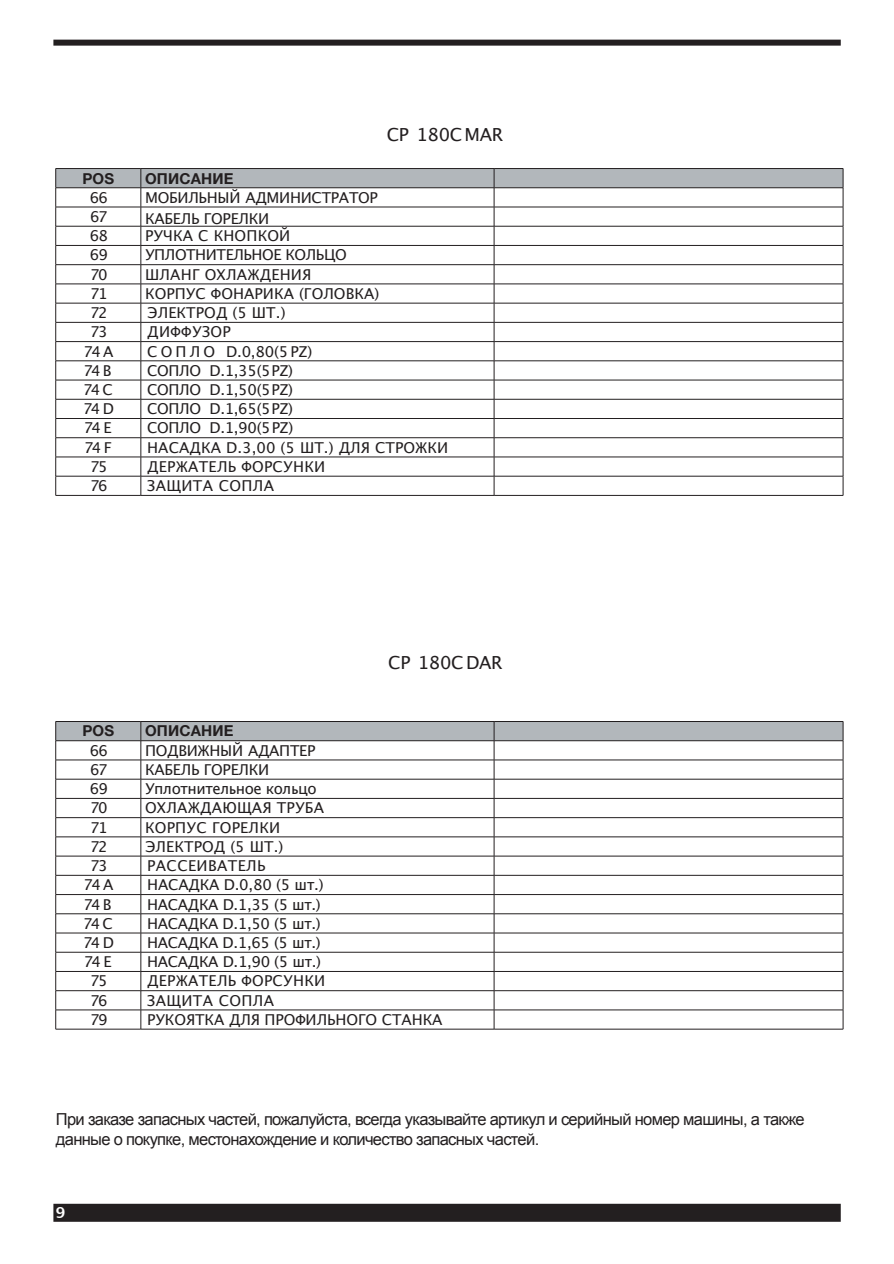
<style>
.page{position:relative;width:894px;height:1264px;background:#fff}
.page>*{position:absolute;margin:0;border:0;box-sizing:border-box;transform-origin:0 0}
.t1{font:18px "Lucida Grande";letter-spacing:-.015em;color:#231f20}
.t2{font:16.5px/19.5px "Arial";letter-spacing:-.04em;color:#231f20}
.t3{font:15px "Lucida Grande";letter-spacing:-.005em;color:#231f20}
.t4{font:15px "Lucida Grande";letter-spacing:-.025em;color:#231f20}
.t5{font:15px "Lucida Grande";letter-spacing:.015em;color:#231f20}
.t6{font:15px "Lucida Grande";letter-spacing:.025em;color:#231f20}
.t7{font:15px "Lucida Grande";letter-spacing:-.03em;color:#231f20}
.t8{font:700 15px "Helvetica Neue";letter-spacing:.01em;color:#231f20}
.t9{font:700 15px "Lucida Grande";color:#fff}
</style>
<div class="page">
<div style="left:53px;top:40px;width:787px;height:6px;background:#231f20"></div>
<div style="left:53px;top:1203px;width:787px;height:18px;background:#231f20"></div>
<svg style="left:55px;top:168px;width:788px;height:327px"></svg>
<hr style="left:55px;top:495px;width:86px;height:1px;background:#231f20">
<hr style="left:141px;top:495px;width:353px;height:1px;background:#231f20">
<hr style="left:494px;top:495px;width:348px;height:1px;background:#231f20">
<svg style="left:55px;top:721px;width:788px;height:307px"></svg>
<hr style="left:55px;top:1028px;width:86px;height:1px;background:#231f20">
<hr style="left:141px;top:1028px;width:353px;height:1px;background:#231f20">
<hr style="left:494px;top:1028px;width:348px;height:1px;background:#231f20">
<p class="t1" style="left:386px;top:127px;width:118px">CP 180CMAR</p>
<p class="t8" style="left:82px;top:169px;width:33px">POS</p>
<p class="t8" style="left:145px;top:169px;width:90px">ОПИСАНИЕ</p>
<p class="t3" style="left:90px;top:191px;width:20px">66</p>
<p class="t3" style="left:145px;top:191px;width:234px">МОБИЛЬНЫЙ АДМИНИСТРАТОР</p>
<p class="t3" style="left:90px;top:210px;width:19px">67</p>
<p class="t3" style="left:145px;top:212px;width:126px">КАБЕЛЬ ГОРЕЛКИ</p>
<p class="t3" style="left:90px;top:229px;width:20px">68</p>
<p class="t3" style="left:145px;top:229px;width:147px">РУЧКА С КНОПКОЙ</p>
<p class="t3" style="left:90px;top:248px;width:19px">69</p>
<p class="t7" style="left:145px;top:248px;width:203px">УПЛОТНИТЕЛЬНОЕ КОЛЬЦО</p>
<p class="t3" style="left:90px;top:268px;width:19px">70</p>
<p class="t3" style="left:145px;top:268px;width:168px">ШЛАНГ ОХЛАЖДЕНИЯ</p>
<p class="t3" style="left:90px;top:287px;width:19px">71</p>
<p class="t3" style="left:145px;top:287px;width:236px">КОРПУС ФОНАРИКА (ГОЛОВКА)</p>
<p class="t3" style="left:90px;top:306px;width:19px">72</p>
<p class="t3" style="left:147px;top:306px;width:140px">ЭЛЕКТРОД (5 ШТ.)</p>
<p class="t3" style="left:90px;top:325px;width:19px">73</p>
<p class="t6" style="left:147px;top:325px;width:85px">ДИФФУЗОР</p>
<p class="t3" style="left:84px;top:345px;width:31px">74A</p>
<p class="t3" style="left:147px;top:345px;width:166px">С О П Л О D.0,80(5PZ)</p>
<p class="t3" style="left:83px;top:364px;width:30px">74 B</p>
<p class="t4" style="left:147px;top:364px;width:147px">СОПЛО D.1,35(5PZ)</p>
<p class="t3" style="left:83px;top:383px;width:31px">74C</p>
<p class="t4" style="left:147px;top:383px;width:147px">СОПЛО D.1,50(5PZ)</p>
<p class="t3" style="left:83px;top:402px;width:32px">74 D</p>
<p class="t4" style="left:147px;top:402px;width:147px">СОПЛО D.1,65(5PZ)</p>
<p class="t3" style="left:84px;top:421px;width:29px">74 E</p>
<p class="t4" style="left:147px;top:421px;width:147px">СОПЛО D.1,90(5PZ)</p>
<p class="t3" style="left:84px;top:441px;width:29px">74 F</p>
<p class="t3" style="left:147px;top:441px;width:302px">НАСАДКА D.3,00 (5 ШТ.) ДЛЯ СТРОЖКИ</p>
<p class="t3" style="left:90px;top:460px;width:19px">75</p>
<p class="t5" style="left:147px;top:460px;width:179px">ДЕРЖАТЕЛЬ ФОРСУНКИ</p>
<p class="t3" style="left:90px;top:479px;width:19px">76</p>
<p class="t6" style="left:147px;top:479px;width:128px">ЗАЩИТА СОПЛА</p>
<p class="t1" style="left:388px;top:654px;width:116px">CP 180C DAR</p>
<p class="t8" style="left:82px;top:721px;width:33px">POS</p>
<p class="t8" style="left:145px;top:721px;width:90px">ОПИСАНИЕ</p>
<p class="t3" style="left:90px;top:743px;width:20px">66</p>
<p class="t3" style="left:145px;top:743px;width:172px">ПОДВИЖНЫЙ АДАПТЕР</p>
<p class="t3" style="left:90px;top:763px;width:19px">67</p>
<p class="t3" style="left:145px;top:763px;width:126px">КАБЕЛЬ ГОРЕЛКИ</p>
<p class="t3" style="left:90px;top:782px;width:19px">69</p>
<p class="t7" style="left:145px;top:782px;width:173px">Уплотнительное кольцо</p>
<p class="t3" style="left:90px;top:801px;width:19px">70</p>
<p class="t3" style="left:145px;top:801px;width:180px">ОХЛАЖДАЮЩАЯ ТРУБА</p>
<p class="t3" style="left:90px;top:820px;width:19px">71</p>
<p class="t5" style="left:145px;top:820px;width:137px">КОРПУС ГОРЕЛКИ</p>
<p class="t3" style="left:90px;top:839px;width:19px">72</p>
<p class="t3" style="left:145px;top:839px;width:140px">ЭЛЕКТРОД (5 ШТ.)</p>
<p class="t3" style="left:90px;top:859px;width:19px">73</p>
<p class="t6" style="left:147px;top:859px;width:120px">РАССЕИВАТЕЛЬ</p>
<p class="t3" style="left:84px;top:878px;width:31px">74A</p>
<p class="t3" style="left:147px;top:878px;width:178px">НАСАДКА D.0,80 (5 шт.)</p>
<p class="t3" style="left:83px;top:897px;width:30px">74 B</p>
<p class="t4" style="left:147px;top:897px;width:175px">НАСАДКА D.1,35 (5 шт.)</p>
<p class="t3" style="left:83px;top:916px;width:31px">74C</p>
<p class="t4" style="left:147px;top:916px;width:175px">НАСАДКА D.1,50 (5 шт.)</p>
<p class="t3" style="left:83px;top:936px;width:32px">74 D</p>
<p class="t4" style="left:147px;top:936px;width:175px">НАСАДКА D.1,65 (5 шт.)</p>
<p class="t3" style="left:84px;top:955px;width:29px">74 E</p>
<p class="t4" style="left:147px;top:955px;width:175px">НАСАДКА D.1,90 (5 шт.)</p>
<p class="t3" style="left:90px;top:974px;width:19px">75</p>
<p class="t5" style="left:147px;top:974px;width:179px">ДЕРЖАТЕЛЬ ФОРСУНКИ</p>
<p class="t3" style="left:90px;top:993px;width:19px">76</p>
<p class="t6" style="left:147px;top:993px;width:128px">ЗАЩИТА СОПЛА</p>
<p class="t3" style="left:90px;top:1012px;width:19px">79</p>
<p class="t3" style="left:147px;top:1012px;width:297px">РУКОЯТКА ДЛЯ ПРОФИЛЬНОГО СТАНКА</p>
<p class="t2" style="left:56px;top:1110px;width:749px">При заказе запасных частей, пожалуйста, всегда указывайте артикул и серийный номер машины, а также данные о покупке, местонахождение и количество запасных частей.</p>
<p class="t9" style="left:55px;top:1205px;width:11px">9</p>
</div>
